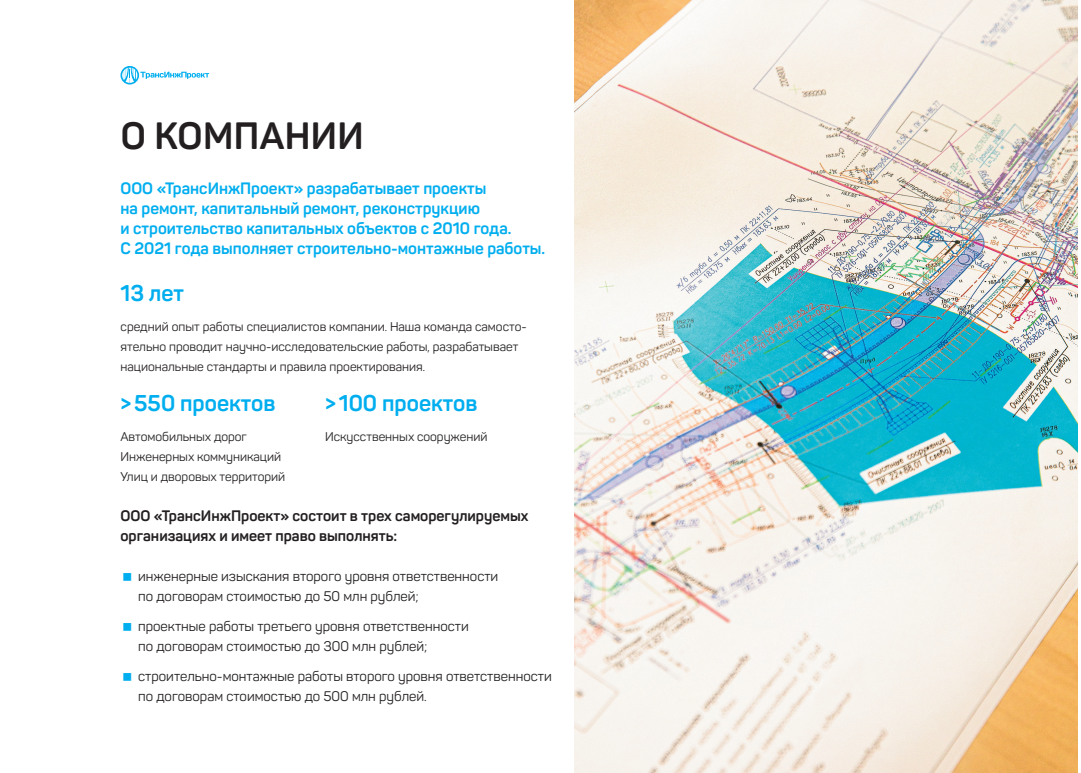
<style>
.page{position:relative;width:1081px;height:773px;background:#fff}
.page>*{position:absolute;margin:0;border:0;box-sizing:border-box;transform-origin:0 0}
.t1{font:700 37.5px "Panton";letter-spacing:.01em;color:#231f20}
.t2{font:700 22.5px "Panton";color:#00aeef}
.t3{font:700 16.25px/20px "Panton";color:#00aeef}
.t4{font:700 15px/20px "Panton";color:#231f20}
.t5{font:13.75px/20px "Panton";color:#231f20}
.t6{font:12.5px/20px "Panton";color:#231f20}
</style>
<div class="page">
<svg style="left:120px;top:66px;width:89px;height:18px"></svg>
<img style="left:574px;top:0;width:504px;height:772px">
<h1 class="t1" style="left:121px;top:112px;width:245px">О КОМПАНИИ</h1>
<p class="t3" style="left:121px;top:178px;width:426px">ООО «ТрансИнжПроект» разрабатывает проекты<br>на ремонт, капитальный ремонт, реконструкцию<br>и строительство капитальных объектов с 2010 года.<br>С 2021 года выполняет строительно-монтажные работы.</p>
<h2 class="t2" style="left:121px;top:279px;width:65px">13 лет</h2>
<p class="t6" style="left:121px;top:316px;width:407px">средний опыт работы специалистов компании. Наша команда самосто&shy;ятельно проводит научно-исследовательские работы, разрабатывает национальные стандарты и правила проектирования.</p>
<h2 class="t2" style="left:325px;top:389px;width:154px">&gt; 100 проектов</h2>
<p class="t6" style="left:325px;top:426px;width:164px">Искусственных сооружений</p>
<h2 class="t2" style="left:120px;top:389px;width:157px">&gt;550 проектов</h2>
<p class="t6" style="left:120px;top:426px;width:166px">Автомобильных дорог<br>Инженерных коммуникаций<br>Улиц и дворовых территорий</p>
<p class="t4" style="left:120px;top:505px;width:409px">ООО «ТрансИнжПроект» состоит в трех саморегулируемых организациях и имеет право выполнять:</p>
<p class="t5" style="left:138px;top:566px;width:362px">инженерные изыскания второго уровня ответственности по договорам стоимостью до 50 млн рублей;</p>
<p class="t5" style="left:138px;top:616px;width:332px">проектные работы третьего уровня ответственности по договорам стоимостью до 300 млн рублей;</p>
<p class="t5" style="left:138px;top:666px;width:415px">строительно-монтажные работы второго уровня ответственности по договорам стоимостью до 500 млн рублей.</p>
</div>
